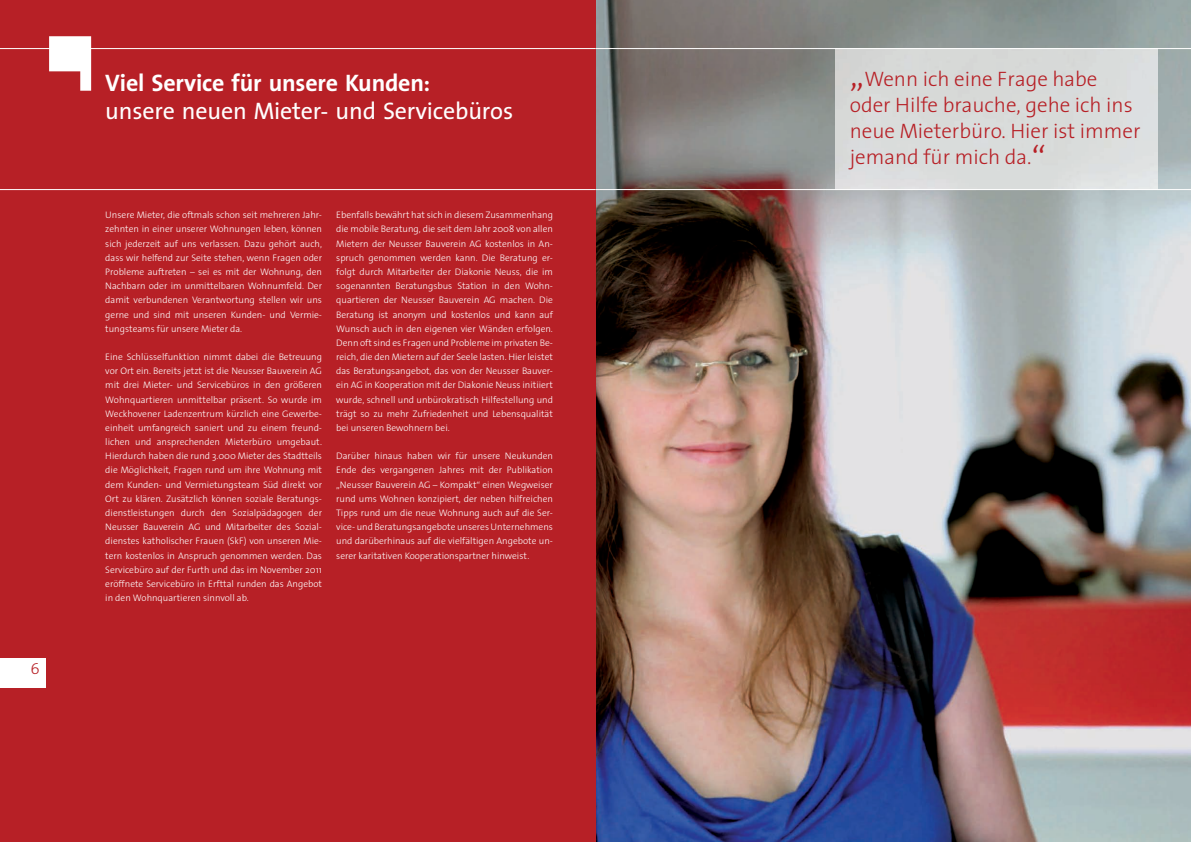
<style>
.page{position:relative;width:1191px;height:842px;background:#fff}
.page>*{position:absolute;margin:0;border:0;box-sizing:border-box;transform-origin:0 0}
.t1{font:24px "Thesis Sans";letter-spacing:-.005em;color:#fff}
.t2{font:700 24px "Thesis Sans";letter-spacing:-.005em;color:#fff}
.t3{font:300 21px/26px "Thesis Sans";color:#b72026}
.t4{font:16px "Thesis Sans Light Caps";color:#b72026}
.t5{font:300 9.5px/14.2px "Thesis Sans";color:#fff;text-align:justify}
.s1{font-size:37px}
</style>
<div class="page">
<img style="left:595px;top:0;width:596px;height:842px">
<div style="left:0;top:0;width:595px;height:842px;background:#b72026"></div>
<div style="left:835px;top:49px;width:322px;height:140px;background:#d9dcdb"></div>
<svg style="left:49px;top:36px;width:42px;height:55px"></svg>
<hr style="left:0;top:48px;width:595px;height:1px;background:#fff">
<hr style="left:0;top:189px;width:595px;height:1px;background:#fff">
<hr style="left:595px;top:48px;width:596px;height:1px;background:#fff">
<hr style="left:595px;top:189px;width:596px;height:1px;background:#fff">
<div style="left:0;top:658px;width:45px;height:29px;background:#fff"></div>
<h3 class="t4" style="left:30px;top:660px;width:11px">6</h3>
<h1 class="t2" style="left:105px;top:69px;width:326px">viel Service für unsere Kunden:</h1>
<h1 class="t1" style="left:105px;top:98px;width:409px">unsere neuen Mieter- und Servicebüros</h1>
<p class="t5" style="left:105px;top:209px;width:218px">Unsere Mieter, die oftmals schon seit mehreren Jahr&shy;zehnten in einer unserer Wohnungen leben, können sich jederzeit auf uns verlassen. Dazu gehört auch, dass wir helfend zur Seite stehen, wenn Fragen oder Probleme auftreten – sei es mit der Wohnung, den Nachbarn oder im unmittelbaren Wohnumfeld. Der damit verbundenen Verantwortung stellen wir uns gerne und sind mit unseren Kunden- und Vermie&shy;tungsteams für unsere Mieter da.</p>
<p class="t5" style="left:105px;top:350px;width:218px">Eine Schlüsselfunktion nimmt dabei die Betreuung vor Ort ein. Bereits jetzt ist die Neusser Bauverein AG mit drei Mieter- und Servicebüros in den größeren Wohnquartieren unmittelbar präsent. So wurde im Weckhovener Ladenzentrum kürzlich eine Gewerbe&shy;einheit umfangreich saniert und zu einem freund&shy;lichen und ansprechenden Mieterbüro umgebaut.<br>Hierdurch haben die rund 3.000 Mieter des Stadtteils die Möglichkeit, Fragen rund um ihre Wohnung mit dem Kunden- und Vermietungsteam Süd direkt vor Ort zu klären. Zusätzlich können soziale Beratungs&shy;dienstleistungen durch den Sozialpädagogen der Neusser Bauverein AG und Mitarbeiter des Sozial&shy;dienstes katholischer Frauen (SkF) von unseren Mie&shy;tern kostenlos in Anspruch genommen werden. Das Servicebüro auf der Furth und das im November 2011 eröffnete Servicebüro in Erfttal runden das Angebot in den Wohnquartieren sinnvoll ab.</p>
<p class="t5" style="left:336px;top:209px;width:218px">Ebenfalls bewährt hat sich in diesem Zusammenhang die mobile Beratung, die seit dem Jahr 2008 von allen Mietern der Neusser Bauverein AG kostenlos in An&shy;spruch genommen werden kann. Die Beratung er&shy;folgt durch Mitarbeiter der Diakonie Neuss, die im sogenannten Beratungsbus Station in den Wohn&shy;quartieren der Neusser Bauverein AG machen. Die Beratung ist anonym und kostenlos und kann auf Wunsch auch in den eigenen vier Wänden erfolgen.<br>Denn oft sind es Fragen und Probleme im privaten Be&shy;reich, die den Mietern auf der Seele lasten. Hier leistet das Beratungsangebot, das von der Neusser Bauver&shy;ein AG in Kooperation mit der Diakonie Neuss initiiert wurde, schnell und unbürokratisch Hilfestellung und trägt so zu mehr Zufriedenheit und Lebensqualität bei unseren Bewohnern bei.</p>
<p class="t5" style="left:336px;top:449px;width:218px">Darüber hinaus haben wir für unsere Neukunden Ende des vergangenen Jahres mit der Publikation „Neusser Bauverein AG – Kompakt“ einen Wegweiser rund ums Wohnen konzipiert, der neben hilfreichen Tipps rund um die neue Wohnung auch auf die Ser&shy;vice- und Beratungsangebote unseres Unternehmens und darüberhinaus auf die vielfältigen Angebote un&shy;serer karitativen Kooperationspartner hinweist.</p>
<h2 class="t3" style="left:849px;top:67px;width:292px"><span class="s1">„</span>Wenn ich eine Frage habe oder Hilfe brauche, gehe ich ins neue Mieterbüro. Hier ist immer jemand für mich da.<span class="s1">“</span></h2>
</div>
